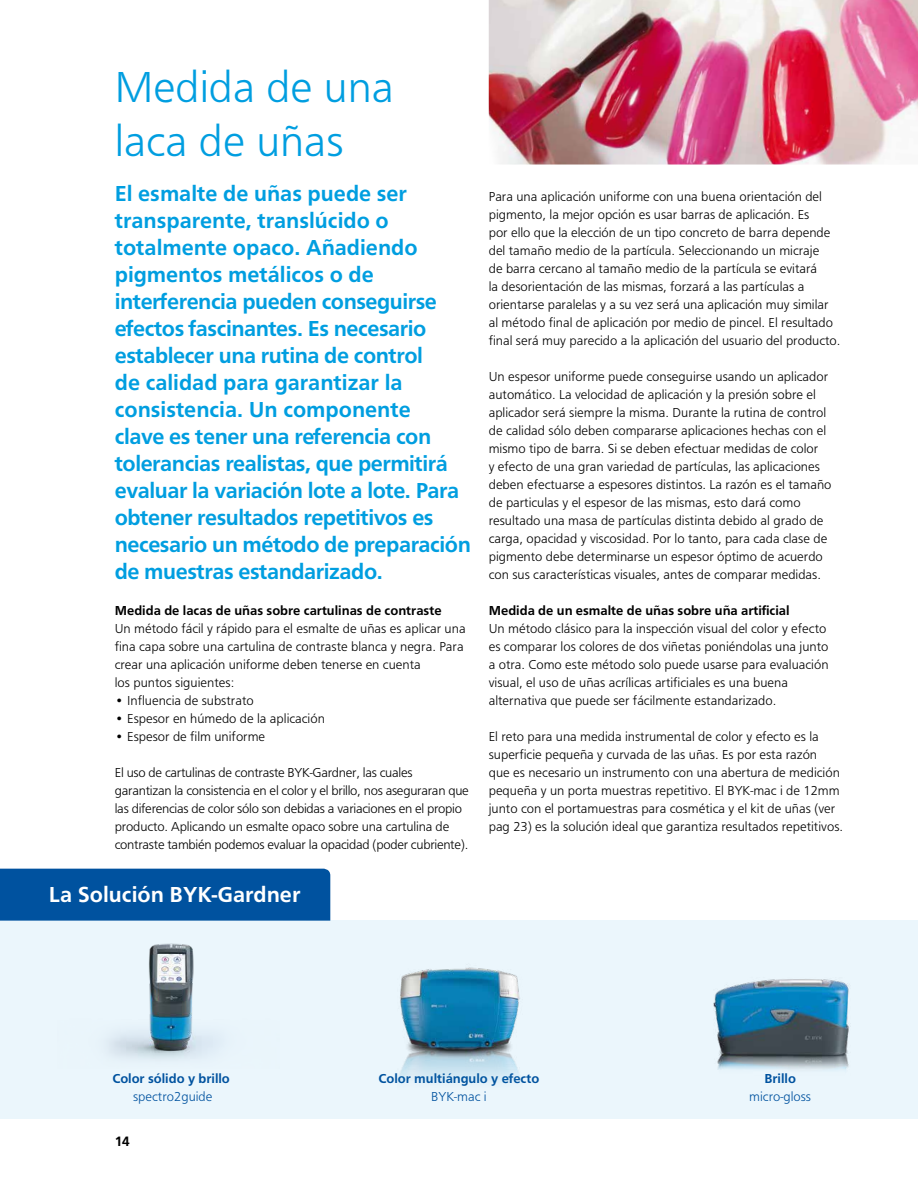
<style>
.page{position:relative;width:918px;height:1188px;background:#fff}
.page>*{position:absolute;margin:0;border:0;box-sizing:border-box;transform-origin:0 0}
.t1{font:300 45px/54px "F015";color:#009ee0}
.t2{font:500 22.5px/27px "F015";letter-spacing:-.02em;color:#009ee0}
.t3{font:500 22.5px "F015";color:#fff}
.t4{font:300 13.5px/18px "F015";color:#000}
.t5{font:300 13.5px/18px "F015";letter-spacing:-.02em;color:#000}
.t6{font:500 13.5px "F015";color:#000}
.t7{font:500 13.5px "F015";color:#00529f}
.t8{font:300 13.5px "F015";color:#00529f}
.t9{font:700 13.5px "Frutiger LT";color:#000}
</style>
<div class="page">
<div style="left:0;top:921px;width:918px;height:198px;background:#ebf6fc"></div>
<img style="left:899px;top:920px;width:19px;height:1px">
<img style="left:489px;top:0;width:429px;height:165px">
<img style="left:398px;top:967px;width:123px;height:117px">
<img style="left:713px;top:979px;width:136px;height:91px">
<img style="left:115px;top:943px;width:103px;height:116px">
<div style="left:0;top:869px;width:330px;height:52px;background:#00529f"></div>
<h1 class="t1" style="left:115px;top:60px;width:281px">Medida de una laca de uñas</h1>
<p class="t2" style="left:115px;top:180px;width:358px">El esmalte de uñas puede ser transparente, translúcido o totalmente opaco. Añadiendo pigmentos metálicos o de interferencia pueden conseguirse efectos fascinantes. Es necesario establecer una rutina de control<br>de calidad para garantizar la consistencia. Un componente<br>clave es tener una referencia con tolerancias realistas, que permitirá evaluar la variación lote a lote. Para obtener resultados repetitivos es necesario un método de preparación de muestras estandarizado.</p>
<p class="t6" style="left:115px;top:602px;width:328px">Medida de lacas de uñas sobre cartulinas de contraste</p>
<p class="t4" style="left:115px;top:619px;width:352px">Un método fácil y rápido para el esmalte de uñas es aplicar una fina capa sobre una cartulina de contraste blanca y negra. Para crear una aplicación uniforme deben tenerse en cuenta<br>los puntos siguientes:</p>
<p class="t4" style="left:115px;top:691px;width:140px">• Influencia de substrato</p>
<p class="t4" style="left:115px;top:709px;width:212px">• Espesor en húmedo de la aplicación</p>
<p class="t4" style="left:115px;top:727px;width:152px">• Espesor de film uniforme</p>
<p class="t5" style="left:115px;top:763px;width:356px">El uso de cartulinas de contraste BYK-Gardner, las cuales garantizan la consistencia en el color y el brillo, nos aseguraran que las diferencias de color sólo son debidas a variaciones en el propio producto. Aplicando un esmalte opaco sobre una cartulina de contraste también podemos evaluar la opacidad (poder cubriente).</p>
<h2 class="t3" style="left:49px;top:882px;width:253px">La Solución BYK-Gardner</h2>
<p class="t4" style="left:489px;top:187px;width:353px">Para una aplicación uniforme con una buena orientación del pigmento, la mejor opción es usar barras de aplicación. Es<br>por ello que la elección de un tipo concreto de barra depende del tamaño medio de la partícula. Seleccionando un micraje<br>de barra cercano al tamaño medio de la partícula se evitará<br>la desorientación de las mismas, forzará a las partículas a orientarse paralelas y a su vez será una aplicación muy similar al método final de aplicación por medio de pincel. El resultado final será muy parecido a la aplicación del usuario del producto.</p>
<p class="t4" style="left:489px;top:367px;width:344px">Un espesor uniforme puede conseguirse usando un aplicador automático. La velocidad de aplicación y la presión sobre el aplicador será siempre la misma. Durante la rutina de control de calidad sólo deben compararse aplicaciones hechas con el mismo tipo de barra. Si se deben efectuar medidas de color<br>y efecto de una gran variedad de partículas, las aplicaciones deben efectuarse a espesores distintos. La razón es el tamaño de particulas y el espesor de las mismas, esto dará como resultado una masa de partículas distinta debido al grado de carga, opacidad y viscosidad. Por lo tanto, para cada clase de pigmento debe determinarse un espesor óptimo de acuerdo con sus características visuales, antes de comparar medidas.</p>
<p class="t6" style="left:489px;top:602px;width:302px">Medida de un esmalte de uñas sobre uña artificial</p>
<p class="t4" style="left:489px;top:619px;width:341px">Un método clásico para la inspección visual del color y efecto es comparar los colores de dos viñetas poniéndolas una junto a otra. Como este método solo puede usarse para evaluación visual, el uso de uñas acrílicas artificiales es una buena alternativa que puede ser fácilmente estandarizado.</p>
<p class="t4" style="left:489px;top:727px;width:356px">El reto para una medida instrumental de color y efecto es la superficie pequeña y curvada de las uñas. Es por esta razón<br>que es necesario un instrumento con una abertura de medición pequeña y un porta muestras repetitivo. El BYK-mac i de 12mm junto con el portamuestras para cosmética y el kit de uñas (ver pag 23) es la solución ideal que garantiza resultados repetitivos.</p>
<p class="t7" style="left:112px;top:1070px;width:119px">Color sólido y brillo</p>
<p class="t8" style="left:133px;top:1089px;width:81px">spectro2guide</p>
<p class="t9" style="left:115px;top:1133px;width:17px">14</p>
<p class="t7" style="left:379px;top:1070px;width:162px">Color multiángulo y efecto</p>
<p class="t8" style="left:431px;top:1089px;width:57px">BYK-mac i</p>
<p class="t7" style="left:764px;top:1070px;width:33px">Brillo</p>
<p class="t8" style="left:749px;top:1089px;width:63px">micro-gloss</p>
</div>
